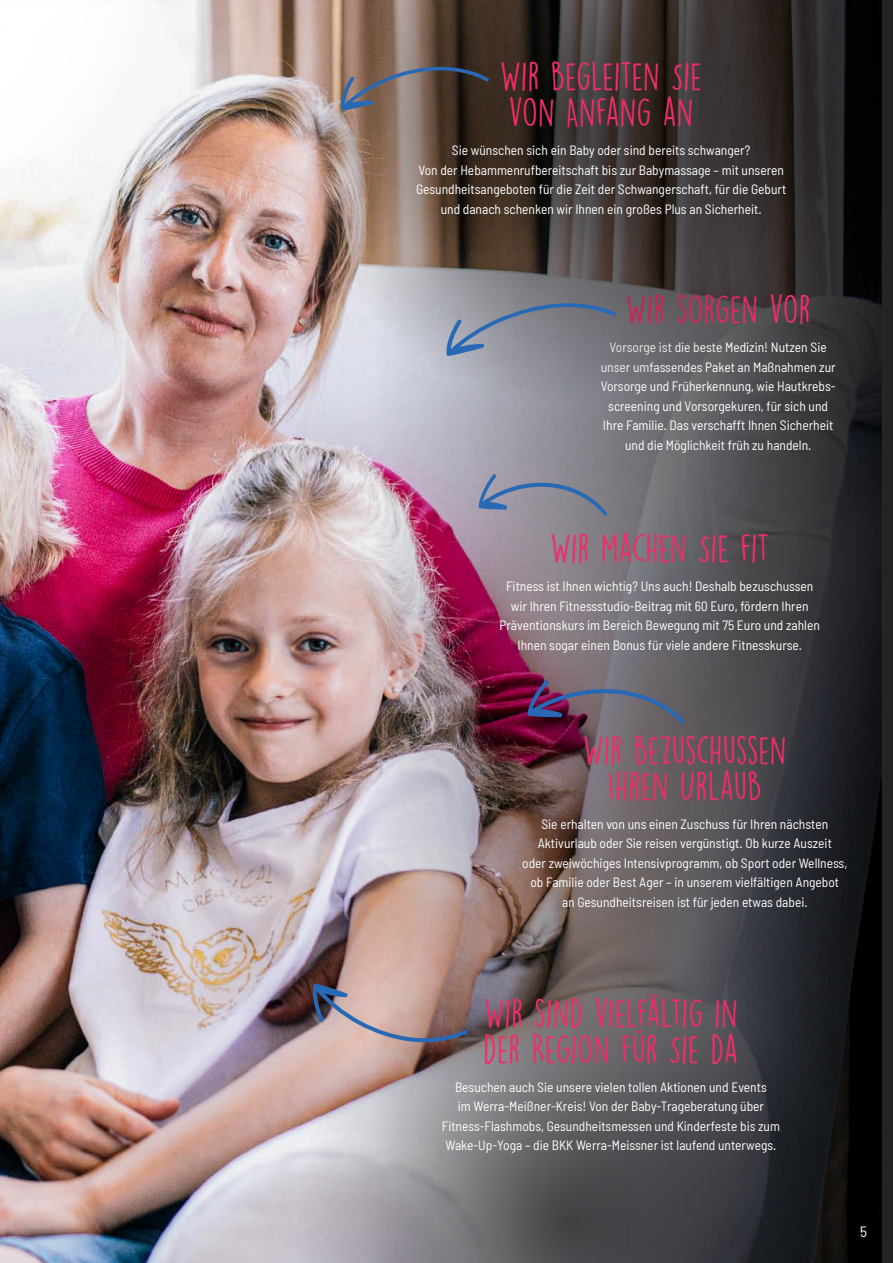
<style>
.page{position:relative;width:893px;height:1263px;background:#fff}
.page>*{position:absolute;margin:0;border:0;box-sizing:border-box;transform-origin:0 0}
.t1{font:36px/36px "DK Lemon Yellow Sun";letter-spacing:-.01em;color:#ee2e68}
.t2{font:semi-condensed 15px "Barlow";color:#fff}
.t3{font:semi-condensed 13.5px/19.5px "Barlow";color:#fff;text-align:center}
</style>
<div class="page">
<img style="left:0;top:0;width:373px;height:1263px">
<img style="left:373px;top:0;width:520px;height:1263px">
<svg style="left:297px;top:0;width:541px;height:401px;background:#605754"></svg>
<svg style="left:295px;top:950px;width:541px;height:313px;background:#676366"></svg>
<svg style="left:312px;top:983px;width:156px;height:60px;background:#a89293"></svg>
<svg style="left:478px;top:473px;width:130px;height:44px;background:#84899c"></svg>
<svg style="left:446px;top:302px;width:171px;height:54px;background:#7e8694"></svg>
<svg style="left:340px;top:67px;width:150px;height:43px;background:#615755"></svg>
<svg style="left:527px;top:679px;width:159px;height:46px;background:#64576c"></svg>
<h1 class="t1" style="left:500px;top:59px;width:204px">WIR BEGLEITEN SIE<br>VON ANFANG AN</h1>
<p class="t3" style="left:416px;top:140px;width:372px">Sie wünschen sich ein Baby oder sind bereits schwanger?<br>Von der Hebammenrufbereitschaft bis zur Babymassage – mit unseren Gesundheitsangeboten für die Zeit der Schwangerschaft, für die Geburt und danach schenken wir Ihnen ein großes Plus an Sicherheit.</p>
<h1 class="t1" style="left:625px;top:291px;width:187px">WIR SORGEN VOR</h1>
<p class="t3" style="left:601px;top:337px;width:236px">Vorsorge ist die beste Medizin! Nutzen Sie unser umfassendes Paket an Maßnahmen zur Vorsorge und Früherkennung, wie Hautkrebs&shy;screening und Vorsorgekuren, für sich und Ihre Familie. Das verschafft Ihnen Sicherheit und die Möglichkeit früh zu handeln.</p>
<h1 class="t1" style="left:550px;top:530px;width:221px">WIR MACHEN SIE FIT</h1>
<p class="t3" style="left:500px;top:576px;width:322px">Fitness ist Ihnen wichtig? Uns auch! Deshalb bezuschussen wir Ihren Fitnessstudio-Beitrag mit 60 Euro, fördern Ihren Präventionskurs im Bereich Bewegung mit 75 Euro und zahlen Ihnen sogar einen Bonus für viele andere Fitnesskurse.</p>
<h1 class="t1" style="left:583px;top:732px;width:205px;text-align:center">WIR BEZUSCHUSSEN<br>IHREN URLAUB</h1>
<p class="t3" style="left:522px;top:814px;width:327px">Sie erhalten von uns einen Zuschuss für Ihren nächsten Aktivurlaub oder Sie reisen vergünstigt. Ob kurze Auszeit<br>oder zweiwöchiges Intensivprogramm, ob Sport oder Wellness, ob Familie oder Best Ager – in unserem vielfältigen Angebot<br>an Gesundheitsreisen ist für jeden etwas dabei.</p>
<h1 class="t1" style="left:484px;top:995px;width:256px">WIR SIND VIELFÄLTIG IN<br>DER REGION FÜR SIE DA</h1>
<p class="t3" style="left:442px;top:1076px;width:340px">Besuchen auch Sie unsere vielen tollen Aktionen und Events<br>im Werra-Meißner-Kreis! Von der Baby-Trageberatung über Fitness-Flashmobs, Gesundheitsmessen und Kinderfeste bis zum Wake-Up-Yoga – die BKK Werra-Meissner ist laufend unterwegs.</p>
<p class="t2" style="left:860px;top:1222px;width:8px">5</p>
</div>
